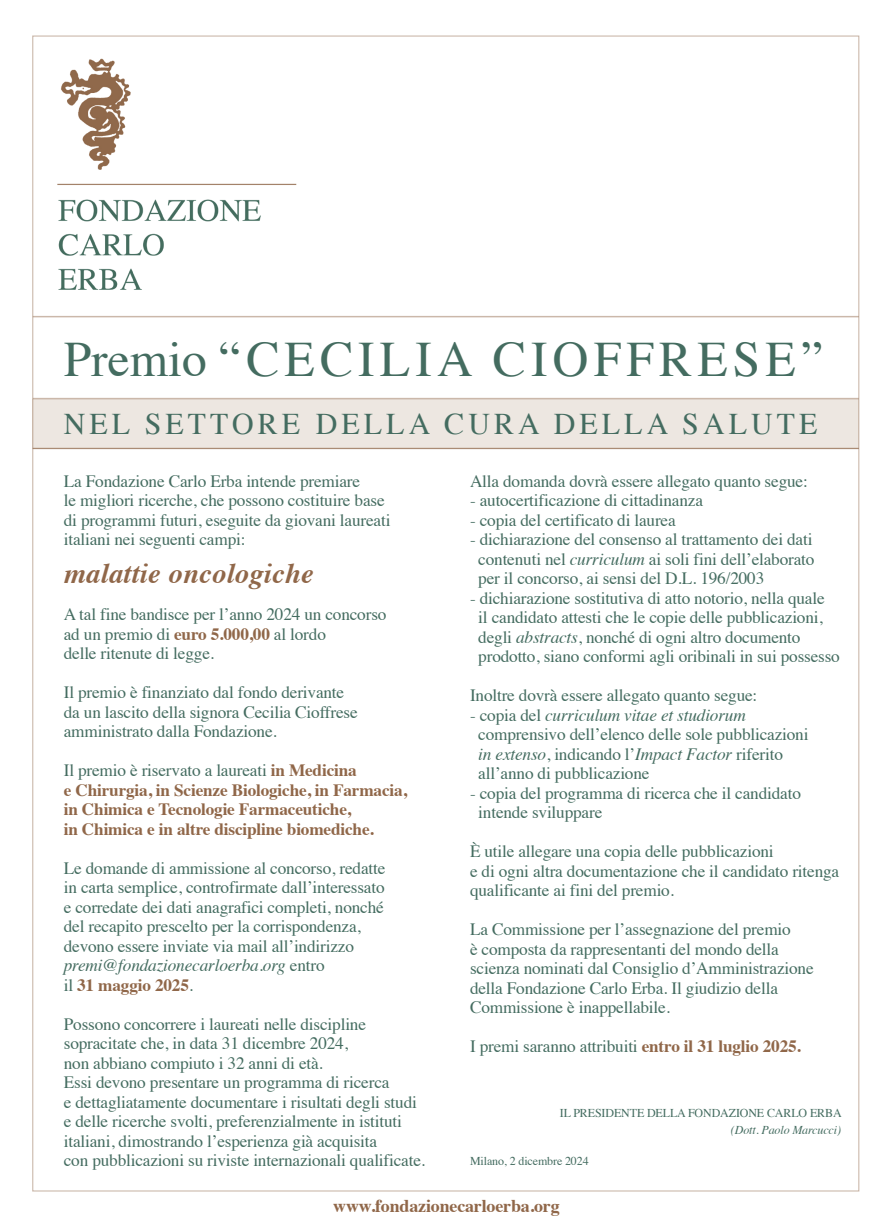
<style>
.page{position:relative;width:893px;height:1228px;background:#fff}
.page>*{position:absolute;margin:0;border:0;box-sizing:border-box;transform-origin:0 0}
.t1{font:49.5px "Times";letter-spacing:.105em;color:#446c60}
.t2{font:30px "Times";letter-spacing:.135em;color:#446c60}
.t3{font:italic 700 28.5px "Times";letter-spacing:.01em;color:#906749}
.t4{font:700 18px "Times";letter-spacing:-.01em;color:#906749}
.t5{font:17.25px/19.5px "Times";letter-spacing:-.01em;color:#446c60}
.t6{font:700 17.25px/19.5px "Times";letter-spacing:-.01em;color:#906749}
.t7{font:12px "Times";letter-spacing:-.01em;color:#446c60}
.t8{font:italic 12px "Times";letter-spacing:-.01em;color:#446c60}
.s1{font-weight:700;color:#906749}
.s2{font-weight:400;color:#446c60}
.s3{font-style:italic}
</style>
<div class="page">
<img style="left:57px;top:58px;width:240px;height:232px">
<div style="left:33px;top:398px;width:826px;height:50px;background:#ede7e1"></div>
<hr style="left:33px;top:316px;width:826px;height:1px;background:#977256">
<hr style="left:33px;top:398px;width:826px;height:1px;background:#977256">
<hr style="left:33px;top:448px;width:826px;height:1px;background:#977256">
<h1 class="t1" style="left:64px;top:313px;width:761px">Premio “CECILIA CIOFFRESE”</h1>
<h2 class="t2" style="left:64px;top:396px;width:755px">NEL SETTORE DELLA CURA DELLA SALUTE</h2>
<p class="t5" style="left:64px;top:470px;width:328px">La Fondazione Carlo Erba intende premiare<br>le migliori ricerche, che possono costituire base di programmi futuri, eseguite da giovani laureati italiani nei seguenti campi:</p>
<h3 class="t3" style="left:64px;top:546px;width:252px">malattie oncologiche</h3>
<p class="t5" style="left:64px;top:603px;width:324px">A tal fine bandisce per l’anno 2024 un concorso ad un premio di <span class="s1">euro 5.000,00</span> al lordo<br>delle ritenute di legge.</p>
<p class="t5" style="left:64px;top:681px;width:295px">Il premio è finanziato dal fondo derivante da un lascito della signora Cecilia Cioffrese amministrato dalla Fondazione.</p>
<p class="t6" style="left:64px;top:759px;width:345px"><span class="s2">Il premio è riservato a laureati</span> in Medicina<br>e Chirurgia, in Scienze Biologiche, in Farmacia, in Chimica e Tecnologie Farmaceutiche,<br>in Chimica e in altre discipline biomediche.</p>
<p class="t5" style="left:64px;top:857px;width:323px">Le domande di ammissione al concorso, redatte in carta semplice, controfirmate dall’interessato e corredate dei dati anagrafici completi, nonché del recapito prescelto per la corrispondenza, devono essere inviate via mail all’indirizzo <span class="s3">premi@fondazionecarloerba.org</span> entro<br>il <span class="s1">31 maggio 2025</span>.</p>
<p class="t5" style="left:64px;top:1013px;width:363px">Possono concorrere i laureati nelle discipline sopracitate che, in data 31 dicembre 2024,<br>non abbiano compiuto i 32 anni di età.<br>Essi devono presentare un programma di ricerca<br>e dettagliatamente documentare i risultati degli studi e delle ricerche svolti, preferenzialmente in istituti italiani, dimostrando l’esperienza già acquisita<br>con pubblicazioni su riviste internazionali qualificate.</p>
<p class="t5" style="left:470px;top:470px;width:339px">Alla domanda dovrà essere allegato quanto segue:</p>
<p class="t5" style="left:470px;top:489px;width:234px">- autocertificazione di cittadinanza</p>
<p class="t5" style="left:470px;top:509px;width:207px">- copia del certificato di laurea</p>
<p class="t5" style="left:478px;top:528px;width:338px;text-indent:-8px">- dichiarazione del consenso al trattamento dei dati contenuti nel <span class="s3">curriculum</span> ai soli fini dell’elaborato per il concorso, ai sensi del D.L. 196/2003</p>
<p class="t5" style="left:478px;top:587px;width:363px;text-indent:-8px">- dichiarazione sostitutiva di atto notorio, nella quale<br>il candidato attesti che le copie delle pubblicazioni, degli <span class="s3">abstracts</span>, nonché di ogni altro documento prodotto, siano conformi agli oribinali in sui possesso</p>
<p class="t5" style="left:470px;top:684px;width:289px">Inoltre dovrà essere allegato quanto segue:</p>
<p class="t5" style="left:478px;top:703px;width:332px;text-indent:-8px">- copia del <span class="s3">curriculum vitae et studiorum </span>comprensivo dell’elenco delle sole pubblicazioni <span class="s3">in extenso</span>, indicando l’<span class="s3">Impact Factor</span> riferito all’anno di pubblicazione</p>
<p class="t5" style="left:478px;top:781px;width:324px;text-indent:-8px">- copia del programma di ricerca che il candidato intende sviluppare</p>
<p class="t5" style="left:470px;top:840px;width:371px">È utile allegare una copia delle pubblicazioni<br>e di ogni altra documentazione che il candidato ritenga qualificante ai fini del premio.</p>
<p class="t5" style="left:470px;top:918px;width:345px">La Commissione per l’assegnazione del premio<br>è composta da rappresentanti del mondo della scienza nominati dal Consiglio d’Amministrazione della Fondazione Carlo Erba. Il giudizio della Commissione è inappellabile.</p>
<p class="t5" style="left:470px;top:1035px;width:332px">I premi saranno attribuiti <span class="s1">entro il 31 luglio 2025.</span></p>
<p class="t7" style="left:560px;top:1101px;width:283px">IL PRESIDENTE DELLA FONDAZIONE CARLO ERBA</p>
<p class="t8" style="left:731px;top:1119px;width:112px">(Dott. Paolo Marcucci)</p>
<p class="t7" style="left:470px;top:1150px;width:120px">Milano, 2 dicembre 2024</p>
<p class="t4" style="left:333px;top:1188px;width:228px">www.fondazionecarloerba.org</p>
</div>
